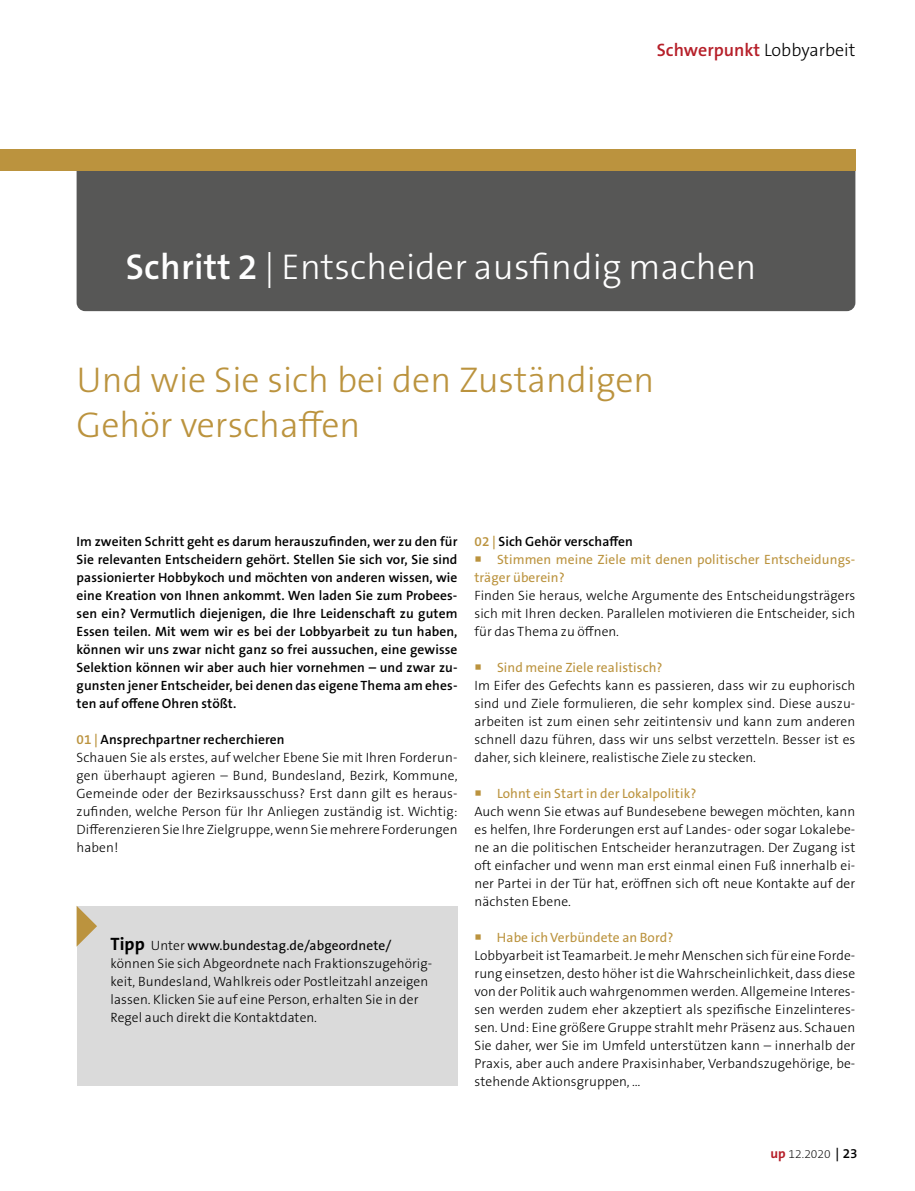
<style>
.page{position:relative;width:915px;height:1191px;background:#fff}
.page>*{position:absolute;margin:0;border:0;box-sizing:border-box;transform-origin:0 0}
.t1{font:300 36px/45px "The Sans B W3";color:#bb933e}
.t2{font:300 36px "The Sans B W3";letter-spacing:.01em;color:#fff}
.t3{font:600 18px "The Sans B W6";color:#b61f29}
.t4{font:300 13.5px/18px "The Sans B W3";letter-spacing:.01em;color:#000;text-align:justify}
.t5{font:600 13.5px/18px "The Sans B W6";letter-spacing:.01em;color:#000;text-align:justify}
.t6{font:13.5px/18px "The Sans B W5 Plain";letter-spacing:.01em;color:#bb933e}
.t7{font:13.5px "The Sans B W5 Plain";letter-spacing:.01em;color:#000}
.t8{font:200 12px "The Sans B W2";color:#000}
.s1{font-family:"The Sans B W3";font-weight:300;color:#000}
.s2{font-family:"The Sans B W6";font-weight:600}
.s3{color:#bb933e}
.s4{font-family:"The Sans B W7";font-weight:700;font-size:18px}
.s5{font-family:"The Sans B W3";font-weight:300}
.s6{font-family:"The Sans B W7";font-weight:700;font-size:13.5px;color:#b61f29}
.s7{font-family:"The Sans B W6";font-weight:600;font-size:13.5px}
</style>
<div class="page">
<div style="left:77px;top:160px;width:778px;height:151px;background:#575756;border-radius:9px"></div>
<div style="left:0;top:149px;width:855px;height:21px;background:#bb933e"></div>
<div style="left:77px;top:905px;width:380px;height:180px;background:#dadada"></div>
<svg style="left:77px;top:905px;width:20px;height:41px"></svg>
<h2 class="t3" style="left:656px;top:38px;width:200px">Schwerpunkt <span class="s1">Lobbyarbeit</span></h2>
<h1 class="t2" style="left:126px;top:244px;width:631px"><span class="s2">Schritt 2</span> | Entscheider ausfindig machen</h1>
<h1 class="t1" style="left:77px;top:357px;width:579px">Und wie Sie sich bei den Zuständigen<br>Gehör verschaffen</h1>
<p class="t5" style="left:77px;top:532px;width:382px">Im zweiten Schritt geht es darum herauszufinden, wer zu den für Sie relevanten Entscheidern gehört. Stellen Sie sich vor, Sie sind passionierter Hobbykoch und möchten von anderen wissen, wie eine Kreation von Ihnen ankommt. Wen laden Sie zum Probees&shy;sen ein? Vermutlich diejenigen, die Ihre Leidenschaft zu gutem Essen teilen. Mit wem wir es bei der Lobbyarbeit zu tun haben, können wir uns zwar nicht ganz so frei aussuchen, eine gewisse Selektion können wir aber auch hier vornehmen – und zwar zu&shy;gunsten jener Entscheider, bei denen das eigene Thema am ehes&shy;ten auf offene Ohren stößt.</p>
<p class="t5" style="left:77px;top:730px;width:209px"><span class="s3">01 |</span> Ansprechpartner recherchieren</p>
<p class="t4" style="left:77px;top:748px;width:382px">Schauen Sie als erstes, auf welcher Ebene Sie mit Ihren Forderun&shy;gen überhaupt agieren – Bund, Bundesland, Bezirk, Kommune, Gemeinde oder der Bezirksausschuss? Erst dann gilt es heraus&shy;zufinden, welche Person für Ihr Anliegen zuständig ist. Wichtig:<br>Differenzieren Sie Ihre Zielgruppe, wenn Sie mehrere Forderungen haben!</p>
<p class="t7" style="left:111px;top:936px;width:282px"><span class="s4">Tipp</span> <span class="s5">Unter</span> www.bundestag.de/abgeordnete/</p>
<p class="t4" style="left:111px;top:954px;width:323px;text-align:left">können Sie sich Abgeordnete nach Fraktionszugehörig&shy;keit, Bundesland, Wahlkreis oder Postleitzahl anzeigen lassen. Klicken Sie auf eine Person, erhalten Sie in der Regel auch direkt die Kontaktdaten.</p>
<p class="t5" style="left:474px;top:532px;width:160px"><span class="s3">02 |</span> Sich Gehör verschaffen</p>
<p class="t6" style="left:474px;top:550px;width:382px">○ Stimmen meine Ziele mit denen politischer Entscheidungs&shy;träger überein?</p>
<p class="t4" style="left:474px;top:586px;width:382px">Finden Sie heraus, welche Argumente des Entscheidungsträgers sich mit Ihren decken. Parallelen motivieren die Entscheider, sich für das Thema zu öffnen.</p>
<p class="t6" style="left:474px;top:658px;width:189px">○ Sind meine Ziele realistisch?</p>
<p class="t4" style="left:474px;top:676px;width:382px">Im Eifer des Gefechts kann es passieren, dass wir zu euphorisch sind und Ziele formulieren, die sehr komplex sind. Diese auszu&shy;arbeiten ist zum einen sehr zeitintensiv und kann zum anderen schnell dazu führen, dass wir uns selbst verzetteln. Besser ist es daher, sich kleinere, realistische Ziele zu stecken.</p>
<p class="t6" style="left:474px;top:784px;width:223px">○ Lohnt ein Start in der Lokalpolitik?</p>
<p class="t4" style="left:474px;top:802px;width:382px">Auch wenn Sie etwas auf Bundesebene bewegen möchten, kann es helfen, Ihre Forderungen erst auf Landes- oder sogar Lokalebe&shy;ne an die politischen Entscheider heranzutragen. Der Zugang ist oft einfacher und wenn man erst einmal einen Fuß innerhalb ei&shy;ner Partei in der Tür hat, eröffnen sich oft neue Kontakte auf der nächsten Ebene.</p>
<p class="t6" style="left:474px;top:928px;width:200px">○ Habe ich Verbündete an Bord?</p>
<p class="t4" style="left:474px;top:946px;width:382px">Lobbyarbeit ist Teamarbeit. Je mehr Menschen sich für eine Forde&shy;rung einsetzen, desto höher ist die Wahrscheinlichkeit, dass diese von der Politik auch wahrgenommen werden. Allgemeine Interes&shy;sen werden zudem eher akzeptiert als spezifische Einzelinteres&shy;sen. Und: Eine größere Gruppe strahlt mehr Präsenz aus. Schauen Sie daher, wer Sie im Umfeld unterstützen kann – innerhalb der Praxis, aber auch andere Praxisinhaber, Verbandszugehörige, be&shy;stehende Aktionsgruppen, …</p>
<p class="t8" style="left:770px;top:1145px;width:88px"><span class="s6">up</span> 12.2020 <span class="s7">| 23</span></p>
</div>
